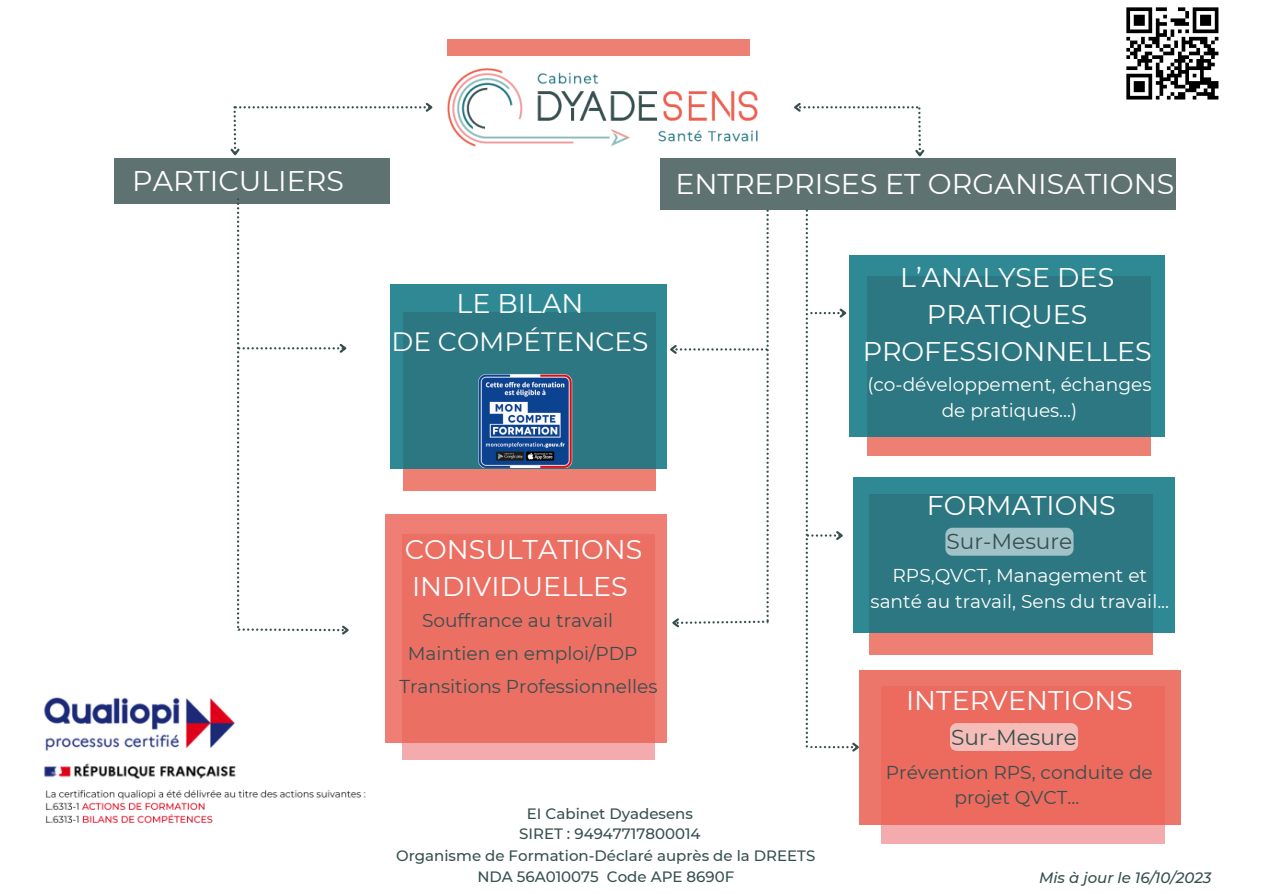
<style>
.page{position:relative;width:1263px;height:894px;background:#fff}
.page>*{position:absolute;margin:0;border:0;box-sizing:border-box;transform-origin:0 0}
.t1{font:28.5px "Montserrat";color:#fff}
.t2{font:27px/37px "Montserrat";color:#fff}
.t3{font:26.4px "Montserrat";color:#fff}
.t4{font:21.75px "Montserrat";color:#364f4e}
.t5{font:18.6px/25.5px "Montserrat";color:#364f4e;text-align:center}
.t6{font:18.6px/25.8px "Montserrat";color:#fff;text-align:center}
.t7{font:500 15px/20.2px "Montserrat";color:#36504f;text-align:center}
.t8{font:500 15px/20.2px "Montserrat";color:#364f4e;text-align:center}
.t9{font:italic 500 15px "Montserrat";color:#364f4e}
</style>
<div class="page">
<div style="left:448px;top:39px;width:302px;height:78px;background:#ee7f73"></div>
<div style="left:115px;top:158px;width:275px;height:46px;background:#5e7271"></div>
<div style="left:660px;top:158px;width:516px;height:51px;background:#5e7271"></div>
<div style="left:403px;top:312px;width:253px;height:178px;background:#ee7f73"></div>
<svg style="left:390px;top:284px;width:277px;height:184px;background:#2c7b86"></svg>
<div style="left:869px;top:494px;width:284px;height:160px;background:#ee7f73"></div>
<svg style="left:862px;top:477px;width:313px;height:156px;background:#2c7a85"></svg>
<img style="left:447px;top:57px;width:311px;height:90px">
<img style="left:44px;top:697px;width:322px;height:126px">
<svg style="left:230px;top:102px;width:203px;height:54px"></svg>
<img style="left:477px;top:373px;width:96px;height:95px">
<div style="left:402px;top:742px;width:253px;height:17px;background:#f4abad"></div>
<div style="left:385px;top:514px;width:282px;height:228px;background:linear-gradient(to right,#ed7267,#ec7166)"></div>
<svg style="left:237px;top:198px;width:112px;height:437px"></svg>
<svg style="left:667px;top:209px;width:107px;height:419px"></svg>
<div style="left:868px;top:276px;width:283px;height:179px;background:#ee7f73"></div>
<svg style="left:862px;top:255px;width:303px;height:181px;background:#2c7a84"></svg>
<div style="left:945px;top:527px;width:128px;height:28px;background:#a1c2c7"></div>
<svg style="left:1126px;top:7px;width:92px;height:92px"></svg>
<svg style="left:800px;top:209px;width:62px;height:543px"></svg>
<div style="left:881px;top:686px;width:284px;height:157px;background:#f4abad"></div>
<div style="left:859px;top:669px;width:322px;height:155px;background:#ec6a5e"></div>
<div style="left:950px;top:723px;width:128px;height:27px;background:#f6bcb7"></div>
<svg style="left:794px;top:102px;width:131px;height:55px"></svg>
<div style="left:205px;top:631px;width:45px;height:41px;background:#fff"></div>
<div style="left:779px;top:748px;width:46px;height:41px;background:#fff"></div>
<h1 class="t1" style="left:132px;top:161px;width:213px">PARTICULIERS</h1>
<h1 class="t1" style="left:675px;top:165px;width:501px">ENTREPRISES ET ORGANISATIONS</h1>
<h2 class="t2" style="left:457px;top:284px;width:128px">LE BILAN</h2>
<h3 class="t3" style="left:391px;top:323px;width:259px">DE COMPÉTENCES</h3>
<h2 class="t2" style="left:405px;top:529px;width:239px">CONSULTATIONS<br>INDIVIDUELLES</h2>
<p class="t5" style="left:422px;top:606px;width:193px">Souffrance au travail</p>
<p class="t5" style="left:408px;top:639px;width:231px">Maintien en emploi/PDP</p>
<p class="t5" style="left:399px;top:672px;width:260px">Transitions Professionnelles</p>
<p class="t8" style="left:519px;top:802px;width:183px">EI Cabinet Dyadesens<br>SIRET : 94947717800014</p>
<p class="t7" style="left:396px;top:845px;width:421px">Organisme de Formation-Déclaré auprès de la DREETS<br>NDA 56A010075 Code APE 8690F</p>
<h2 class="t2" style="left:863px;top:257px;width:291px;text-align:center">L’ANALYSE DES<br>PRATIQUES<br>PROFESSIONNELLES</h2>
<p class="t6" style="left:867px;top:370px;width:286px">(co-développement, échanges de pratiques...)</p>
<h2 class="t2" style="left:927px;top:485px;width:191px">FORMATIONS</h2>
<p class="t4" style="left:947px;top:526px;width:127px">Sur-Mesure</p>
<p class="t6" style="left:870px;top:562px;width:300px">RPS,QVCT, Management et santé au travail, Sens du travail...</p>
<h2 class="t2" style="left:906px;top:681px;width:228px">INTERVENTIONS</h2>
<p class="t4" style="left:951px;top:721px;width:127px">Sur-Mesure</p>
<p class="t5" style="left:886px;top:758px;width:268px">Prévention RPS, conduite de projet QVCT...</p>
<p class="t9" style="left:1039px;top:867px;width:174px">Mis à jour le 16/10/2023</p>
</div>
